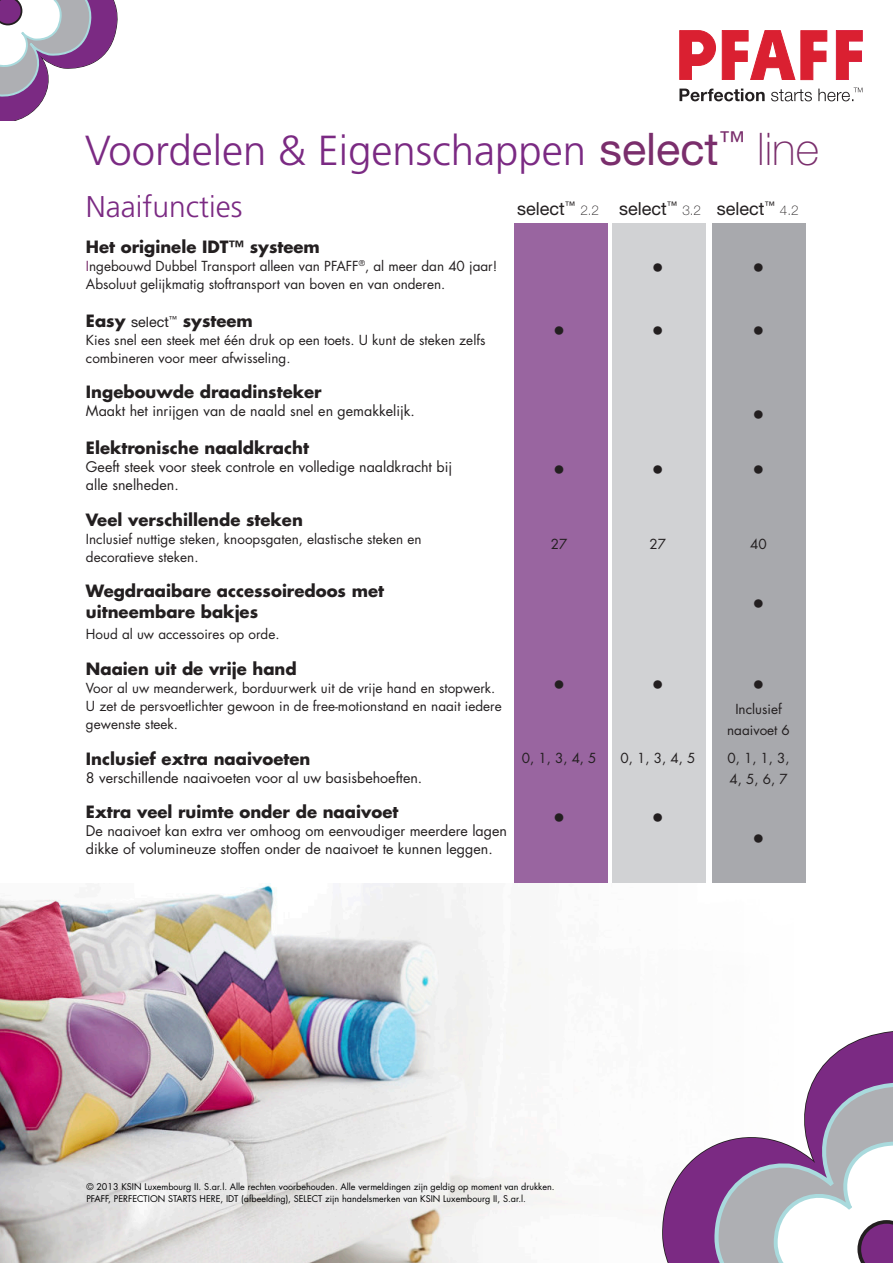
<style>
.page{position:relative;width:893px;height:1263px;background:#fff}
.page>*{position:absolute;margin:0;border:0;box-sizing:border-box;transform-origin:0 0}
.Rubrik{font:300 42px "Frutiger LT Std";color:#7b2a83}
.Rubrik_tabell{font:300 30px "Frutiger LT Std";color:#7b2a83}
.Brödtext{font:22.5px "Futura Std";color:#231f20}
.t1{font:18px "Helvetica Neue LT Pro";color:#231f20}
.Feature_bröd{font:700 16.5px/21px "Futura Std";color:#231f20}
.Rubrik_tabell-2{font:700 16.5px "Futura Std";color:#231f20}
.Feature_bröd-2{font:14.25px/18px "Futura Std";color:#231f20}
.Feature_bröd-3{font:13.5px/18px "Futura Std";color:#231f20}
.Brödtext-2{font:13.5px/21px "Futura Std";color:#231f20}
.Rubrik_tabell-3{font:13.5px/18px "Futura Std";color:#231f20}
.t2{font:9px/12px "Futura Std";color:#000001}
.s1{font-family:"Helvetica Neue LT Pro";font-weight:400;font-size:45px;color:#7a2e6c}
.s2{font-family:"Helvetica Neue LT Pro";font-weight:100;font-size:45px;color:#7a2e6c}
.s3{color:#7a2e6c}
.s4{font-family:"Helvetica Neue LT Pro";font-weight:400;font-size:14.25px}
.s5{font-weight:100;font-size:13.5px}
</style>
<div class="page">
<img style="left:0;top:883px;width:565px;height:380px">
<div style="left:514px;top:224px;width:93px;height:659px;background:#9965a0"></div>
<div style="left:613px;top:224px;width:93px;height:659px;background:#d1d2d4"></div>
<div style="left:712px;top:224px;width:93px;height:659px;background:#a8a9ad"></div>
<svg style="left:0;top:0;width:117px;height:120px"></svg>
<svg style="left:662px;top:1031px;width:231px;height:232px"></svg>
<svg style="left:712px;top:1077px;width:181px;height:186px"></svg>
<svg style="left:679px;top:30px;width:37px;height:50px"></svg>
<svg style="left:722px;top:30px;width:73px;height:50px"></svg>
<svg style="left:801px;top:30px;width:26px;height:50px"></svg>
<svg style="left:836px;top:30px;width:26px;height:50px"></svg>
<svg style="left:679px;top:88px;width:183px;height:13px"></svg>
<p class="Rubrik" style="left:85px;top:127px;width:735px">Voordelen &amp; Eigenschappen <span class="s1">select</span><sup>™</sup> <span class="s2">line</span></p>
<p class="Rubrik_tabell" style="left:86px;top:189px;width:158px">Naaifuncties</p>
<p class="Rubrik_tabell-2" style="left:86px;top:235px;width:235px">Het originele IDT™ systeem</p>
<p class="Rubrik_tabell-3" style="left:86px;top:257px;width:413px"><span class="s3">I</span>ngebouwd Dubbel Transport alleen van PFAFF<sup>®</sup>, al meer dan 40 jaar!<br>Absoluut gelijkmatig stoftransport van boven en van onderen.</p>
<p class="Rubrik_tabell-2" style="left:86px;top:309px;width:168px">Easy <span class="s4">select</span><sup>™</sup> systeem</p>
<p class="Brödtext-2" style="left:86px;top:331px;width:401px;line-height:18px">Kies snel een steek met één druk op een toets. U kunt de steken zelfs combineren voor meer afwisseling.</p>
<p class="Rubrik_tabell-2" style="left:86px;top:381px;width:237px">Ingebouwde draadinsteker</p>
<p class="Feature_bröd-2" style="left:86px;top:402px;width:331px">Maakt het inrijgen van de naald snel en gemakkelijk.</p>
<p class="Feature_bröd" style="left:86px;top:437px;width:225px">Elektronische naaldkracht</p>
<p class="Feature_bröd-2" style="left:86px;top:458px;width:368px">Geeft steek voor steek controle en volledige naaldkracht bij alle snelheden.</p>
<p class="Feature_bröd" style="left:86px;top:509px;width:218px">Veel verschillende steken</p>
<p class="Feature_bröd-3" style="left:86px;top:530px;width:337px">Inclusief nuttige steken, knoopsgaten, elastische steken en decoratieve steken.</p>
<p class="Feature_bröd" style="left:86px;top:580px;width:300px">Wegdraaibare accessoiredoos met uitneembare bakjes</p>
<p class="Feature_bröd-3" style="left:86px;top:626px;width:195px">Houd al uw accessoires op orde.</p>
<p class="Feature_bröd" style="left:86px;top:658px;width:212px">Naaien uit de vrije hand</p>
<p class="Feature_bröd-3" style="left:86px;top:679px;width:417px">Voor al uw meanderwerk, borduurwerk uit de vrije hand en stopwerk.<br>U zet de persvoetlichter gewoon in de free-motionstand en naait iedere gewenste steek.</p>
<p class="Feature_bröd" style="left:86px;top:748px;width:226px">Inclusief extra naaivoeten</p>
<p class="Feature_bröd-2" style="left:86px;top:768px;width:338px">8 verschillende naaivoeten voor al uw basisbehoeften.</p>
<p class="Feature_bröd" style="left:86px;top:801px;width:314px">Extra veel ruimte onder de naaivoet</p>
<p class="Feature_bröd-2" style="left:86px;top:822px;width:423px">De naaivoet kan extra ver omhoog om eenvoudiger meerdere lagen dikke of volumineuze stoffen onder de naaivoet te kunnen leggen.</p>
<p class="t1" style="left:517px;top:197px;width:283px">select<sup>™</sup> <span class="s5">2.2</span> select<sup>™</sup> <span class="s5">3.2</span> select<sup>™</sup> <span class="s5">4.2</span></p>
<p class="Brödtext" style="left:651px;top:254px;width:15px">•</p>
<p class="Brödtext" style="left:752px;top:254px;width:15px">•</p>
<p class="Brödtext" style="left:552px;top:317px;width:15px">•</p>
<p class="Brödtext" style="left:651px;top:317px;width:15px">•</p>
<p class="Brödtext" style="left:752px;top:317px;width:15px">•</p>
<p class="Brödtext" style="left:752px;top:401px;width:15px">•</p>
<p class="Brödtext" style="left:552px;top:455px;width:15px">•</p>
<p class="Brödtext" style="left:651px;top:455px;width:15px">•</p>
<p class="Brödtext" style="left:752px;top:455px;width:15px">•</p>
<p class="Brödtext-2" style="left:551px;top:534px;width:18px">27</p>
<p class="Brödtext-2" style="left:650px;top:534px;width:18px">27</p>
<p class="Brödtext-2" style="left:750px;top:534px;width:18px">40</p>
<p class="Brödtext" style="left:752px;top:590px;width:15px">•</p>
<p class="Brödtext" style="left:552px;top:670px;width:15px">•</p>
<p class="Brödtext-2" style="left:522px;top:748px;width:76px">0, 1, 3, 4, 5</p>
<p class="Brödtext" style="left:651px;top:670px;width:15px">•</p>
<p class="Brödtext-2" style="left:620px;top:748px;width:76px">0, 1, 3, 4, 5</p>
<p class="Brödtext" style="left:752px;top:670px;width:15px">•</p>
<p class="Brödtext-2" style="left:727px;top:698px;width:64px;text-align:center">Inclusief naaivoet 6</p>
<p class="Brödtext-2" style="left:727px;top:748px;width:64px">0, 1, 1, 3,<br>4, 5, 6, 7</p>
<p class="Brödtext" style="left:552px;top:803px;width:15px">•</p>
<p class="Brödtext" style="left:651px;top:803px;width:15px">•</p>
<p class="Brödtext" style="left:752px;top:824px;width:15px">•</p>
<p class="t2" style="left:86px;top:1180px;width:470px">© 2013 KSIN Luxembourg II. S.ar.l. Alle rechten voorbehouden. Alle vermeldingen zijn geldig op moment van drukken.<br>PFAFF, PERFECTION STARTS HERE, IDT (afbeelding), SELECT zijn handelsmerken van KSIN Luxembourg II, S.ar.l.</p>
</div>
